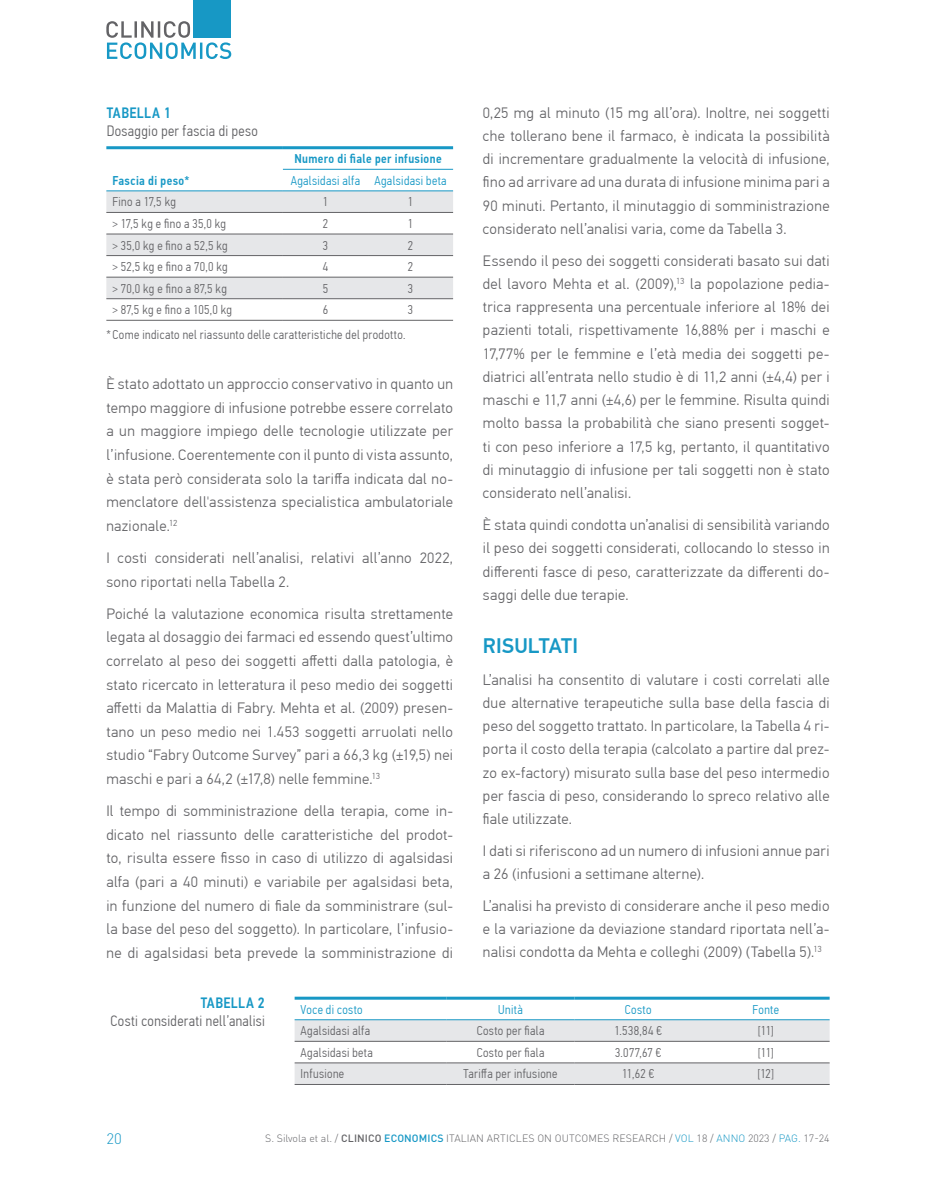
<style>
.page{position:relative;width:936px;height:1191px;background:#fff}
.page>*{position:absolute;margin:0;border:0;box-sizing:border-box;transform-origin:0 0}
.t1{font:500 21px "PF Din Text Pro";letter-spacing:.005em;color:#1798c5}
.t2{font:300 15px/23.2px "PF Din Text Pro";letter-spacing:.025em;color:#636366;text-align:justify}
.t3{font:300 15px "PF Din Text Cond Pro";letter-spacing:.025em;color:#636366}
.t4{font:500 15px "PF Din Text Cond Pro";letter-spacing:.025em;color:#1798c5}
.t5{font:300 15px "DINOT";color:#1798c5}
.t6{font:300 12.75px "PF Din Text Cond Pro";letter-spacing:.03em;color:#636366}
.t7{font:300 12.75px "PF Din Text Cond Pro";letter-spacing:.03em;color:#1798c5}
.t8{font:500 12.75px "PF Din Text Cond Pro";letter-spacing:.03em;color:#1798c5}
.t9{font:300 10.5px "DINOT";letter-spacing:.01em;color:#636366}
.s1{font-weight:500}
.s2{font-weight:500;color:#1798c5}
.s3{color:#1798c5}
</style>
<div class="page">
<svg style="left:106px;top:21px;width:125px;height:38px"></svg>
<div style="left:193px;top:0;width:38px;height:38px;background:#1798c5"></div>
<svg style="left:106px;top:192px;width:347px;height:106px"></svg>
<hr style="left:106px;top:212px;width:177px;height:1px;background:#636366">
<hr style="left:283px;top:212px;width:85px;height:1px;background:#636366">
<hr style="left:368px;top:212px;width:85px;height:1px;background:#636366">
<hr style="left:106px;top:234px;width:177px;height:1px;background:#636366">
<hr style="left:283px;top:234px;width:85px;height:1px;background:#636366">
<hr style="left:368px;top:234px;width:85px;height:1px;background:#636366">
<hr style="left:106px;top:255px;width:177px;height:1px;background:#636366">
<hr style="left:283px;top:255px;width:85px;height:1px;background:#636366">
<hr style="left:368px;top:255px;width:85px;height:1px;background:#636366">
<hr style="left:106px;top:277px;width:177px;height:1px;background:#636366">
<hr style="left:283px;top:277px;width:85px;height:1px;background:#636366">
<hr style="left:368px;top:277px;width:85px;height:1px;background:#636366">
<hr style="left:106px;top:298px;width:177px;height:1px;background:#636366">
<hr style="left:283px;top:298px;width:85px;height:1px;background:#636366">
<hr style="left:368px;top:298px;width:85px;height:1px;background:#636366">
<hr style="left:106px;top:320px;width:177px;height:1px;background:#636366">
<hr style="left:283px;top:320px;width:85px;height:1px;background:#636366">
<hr style="left:368px;top:320px;width:85px;height:1px;background:#636366">
<hr style="left:106px;top:191px;width:177px;height:1px;background:#1798c5">
<hr style="left:283px;top:169px;width:85px;height:1px;background:#1798c5">
<hr style="left:368px;top:169px;width:85px;height:1px;background:#1798c5">
<hr style="left:283px;top:191px;width:85px;height:1px;background:#1798c5">
<hr style="left:368px;top:191px;width:85px;height:1px;background:#1798c5">
<hr style="left:106px;top:146px;width:177px;height:3px;background:#1798c5">
<hr style="left:283px;top:146px;width:85px;height:3px;background:#1798c5">
<hr style="left:368px;top:146px;width:85px;height:3px;background:#1798c5">
<svg style="left:294px;top:1020px;width:535px;height:64px"></svg>
<hr style="left:294px;top:1041px;width:152px;height:1px;background:#636366">
<hr style="left:446px;top:1041px;width:128px;height:1px;background:#636366">
<hr style="left:574px;top:1041px;width:128px;height:1px;background:#636366">
<hr style="left:702px;top:1041px;width:127px;height:1px;background:#636366">
<hr style="left:294px;top:1062px;width:152px;height:1px;background:#636366">
<hr style="left:446px;top:1062px;width:128px;height:1px;background:#636366">
<hr style="left:574px;top:1062px;width:128px;height:1px;background:#636366">
<hr style="left:702px;top:1062px;width:127px;height:1px;background:#636366">
<hr style="left:294px;top:1084px;width:152px;height:1px;background:#636366">
<hr style="left:446px;top:1084px;width:128px;height:1px;background:#636366">
<hr style="left:574px;top:1084px;width:128px;height:1px;background:#636366">
<hr style="left:702px;top:1084px;width:127px;height:1px;background:#636366">
<hr style="left:294px;top:1019px;width:152px;height:1px;background:#1798c5">
<hr style="left:446px;top:1019px;width:128px;height:1px;background:#1798c5">
<hr style="left:574px;top:1019px;width:128px;height:1px;background:#1798c5">
<hr style="left:702px;top:1019px;width:127px;height:1px;background:#1798c5">
<hr style="left:294px;top:996px;width:152px;height:3px;background:#1798c5">
<hr style="left:446px;top:996px;width:128px;height:3px;background:#1798c5">
<hr style="left:574px;top:996px;width:128px;height:3px;background:#1798c5">
<hr style="left:702px;top:996px;width:127px;height:3px;background:#1798c5">
<p class="t4" style="left:107px;top:103px;width:66px">TABELLA 1</p>
<p class="t3" style="left:107px;top:122px;width:153px">Dosaggio per fascia di peso</p>
<p class="t8" style="left:112px;top:173px;width:79px">Fascia di peso*</p>
<p class="t8" style="left:294px;top:151px;width:149px">Numero di fiale per infusione</p>
<p class="t7" style="left:291px;top:173px;width:157px">Agalsidasi alfa Agalsidasi beta</p>
<p class="t6" style="left:112px;top:195px;width:65px">Fino a 17,5 kg</p>
<p class="t6" style="left:323px;top:195px;width:7px">1</p>
<p class="t6" style="left:408px;top:195px;width:7px">1</p>
<p class="t6" style="left:112px;top:216px;width:115px">&gt; 17,5 kg e fino a 35,0 kg</p>
<p class="t6" style="left:323px;top:216px;width:7px">2</p>
<p class="t6" style="left:408px;top:216px;width:7px">1</p>
<p class="t6" style="left:112px;top:238px;width:117px">&gt; 35,0 kg e fino a 52,5 kg</p>
<p class="t6" style="left:323px;top:238px;width:7px">3</p>
<p class="t6" style="left:408px;top:238px;width:7px">2</p>
<p class="t6" style="left:112px;top:259px;width:117px">&gt; 52,5 kg e fino a 70,0 kg</p>
<p class="t6" style="left:323px;top:259px;width:7px">4</p>
<p class="t6" style="left:408px;top:259px;width:7px">2</p>
<p class="t6" style="left:112px;top:281px;width:116px">&gt; 70,0 kg e fino a 87,5 kg</p>
<p class="t6" style="left:323px;top:281px;width:7px">5</p>
<p class="t6" style="left:408px;top:281px;width:7px">3</p>
<p class="t6" style="left:112px;top:303px;width:121px">&gt; 87,5 kg e fino a 105,0 kg</p>
<p class="t6" style="left:323px;top:303px;width:7px">6</p>
<p class="t6" style="left:408px;top:303px;width:7px">3</p>
<p class="t6" style="left:106px;top:328px;width:300px">*Come indicato nel riassunto delle caratteristiche del prodotto.</p>
<p class="t2" style="left:106px;top:372px;width:348px">È stato adottato un approccio conservativo in quanto un tempo maggiore di infusione potrebbe essere correlato a un maggiore impiego delle tecnologie utilizzate per l’infusione. Coerentemente con il punto di vista assunto, è stata però considerata solo la tariffa indicata dal no&shy;menclatore dell'assistenza specialistica ambulatoriale nazionale.<sup>12</sup></p>
<p class="t2" style="left:106px;top:546px;width:348px">I costi considerati nell’analisi, relativi all’anno 2022, sono riportati nella Tabella 2.</p>
<p class="t2" style="left:106px;top:602px;width:348px">Poiché la valutazione economica risulta strettamente legata al dosaggio dei farmaci ed essendo quest’ultimo correlato al peso dei soggetti affetti dalla patologia, è stato ricercato in letteratura il peso medio dei soggetti affetti da Malattia di Fabry. Mehta et al. (2009) presen&shy;tano un peso medio nei 1.453 soggetti arruolati nello studio “Fabry Outcome Survey” pari a 66,3 kg (±19,5) nei maschi e pari a 64,2 (±17,8) nelle femmine.<sup>13</sup></p>
<p class="t2" style="left:106px;top:799px;width:348px">Il tempo di somministrazione della terapia, come in&shy;dicato nel riassunto delle caratteristiche del prodot&shy;to, risulta essere fisso in caso di utilizzo di agalsidasi alfa (pari a 40 minuti) e variabile per agalsidasi beta, in funzione del numero di fiale da somministrare (sul&shy;la base del peso del soggetto). In particolare, l’infusio&shy;ne di agalsidasi beta prevede la somministrazione di</p>
<p class="t2" style="left:483px;top:101px;width:348px">0,25 mg al minuto (15 mg all’ora). Inoltre, nei soggetti che tollerano bene il farmaco, è indicata la possibilità di incrementare gradualmente la velocità di infusione, fino ad arrivare ad una durata di infusione minima pari a 90 minuti. Pertanto, il minutaggio di somministrazione considerato nell’analisi varia, come da Tabella 3.</p>
<p class="t2" style="left:483px;top:249px;width:348px">Essendo il peso dei soggetti considerati basato sui dati del lavoro Mehta et al. (2009),<sup>13</sup> la popolazione pedia&shy;trica rappresenta una percentuale inferiore al 18% dei pazienti totali, rispettivamente 16,88% per i maschi e 17,77% per le femmine e l’età media dei soggetti pe&shy;diatrici all’entrata nello studio è di 11,2 anni (±4,4) per i maschi e 11,7 anni (±4,6) per le femmine. Risulta quindi molto bassa la probabilità che siano presenti sogget&shy;ti con peso inferiore a 17,5 kg, pertanto, il quantitativo di minutaggio di infusione per tali soggetti non è stato considerato nell’analisi.</p>
<p class="t2" style="left:483px;top:513px;width:348px">È stata quindi condotta un’analisi di sensibilità variando il peso dei soggetti considerati, collocando lo stesso in differenti fasce di peso, caratterizzate da differenti do&shy;saggi delle due terapie.</p>
<h1 class="t1" style="left:483px;top:633px;width:97px">RISULTATI</h1>
<p class="t2" style="left:483px;top:668px;width:348px">L’analisi ha consentito di valutare i costi correlati alle due alternative terapeutiche sulla base della fascia di peso del soggetto trattato. In particolare, la Tabella 4 ri&shy;porta il costo della terapia (calcolato a partire dal prez&shy;zo ex-factory) misurato sulla base del peso intermedio per fascia di peso, considerando lo spreco relativo alle fiale utilizzate.</p>
<p class="t2" style="left:483px;top:839px;width:348px">I dati si riferiscono ad un numero di infusioni annue pari a 26 (infusioni a settimane alterne).</p>
<p class="t2" style="left:483px;top:894px;width:348px">L’analisi ha previsto di considerare anche il peso medio e la variazione da deviazione standard riportata nell’a&shy;nalisi condotta da Mehta e colleghi (2009) (Tabella 5).<sup>13</sup></p>
<p class="t4" style="left:201px;top:993px;width:66px">TABELLA 2</p>
<p class="t3" style="left:110px;top:1012px;width:156px">Costi considerati nell’analisi</p>
<p class="t7" style="left:300px;top:1002px;width:63px">Voce di costo</p>
<p class="t7" style="left:498px;top:1002px;width:26px">Unità</p>
<p class="t7" style="left:624px;top:1002px;width:28px">Costo</p>
<p class="t7" style="left:752px;top:1002px;width:28px">Fonte</p>
<p class="t6" style="left:300px;top:1023px;width:71px">Agalsidasi alfa</p>
<p class="t6" style="left:476px;top:1023px;width:69px">Costo per fiala</p>
<p class="t6" style="left:614px;top:1023px;width:49px">1.538,84 €</p>
<p class="t6" style="left:757px;top:1023px;width:17px">[11]</p>
<p class="t6" style="left:300px;top:1045px;width:74px">Agalsidasi beta</p>
<p class="t6" style="left:476px;top:1045px;width:69px">Costo per fiala</p>
<p class="t6" style="left:615px;top:1045px;width:48px">3.077,67 €</p>
<p class="t6" style="left:757px;top:1045px;width:17px">[11]</p>
<p class="t6" style="left:300px;top:1066px;width:45px">Infusione</p>
<p class="t6" style="left:463px;top:1066px;width:95px">Tariffa per infusione</p>
<p class="t6" style="left:622px;top:1066px;width:34px">11,62 €</p>
<p class="t6" style="left:757px;top:1066px;width:18px">[12]</p>
<p class="t5" style="left:106px;top:1128px;width:17px">20</p>
<p class="t9" style="left:265px;top:1130px;width:566px">S. Silvola et al. / <span class="s1">CLINICO</span> <span class="s2">ECONOMICS</span> ITALIAN ARTICLES ON OUTCOMES RESEARCH / <span class="s3">VOL</span> 18 / <span class="s3">ANNO</span> 2023 / <span class="s3">PAG.</span> 17-24</p>
</div>
